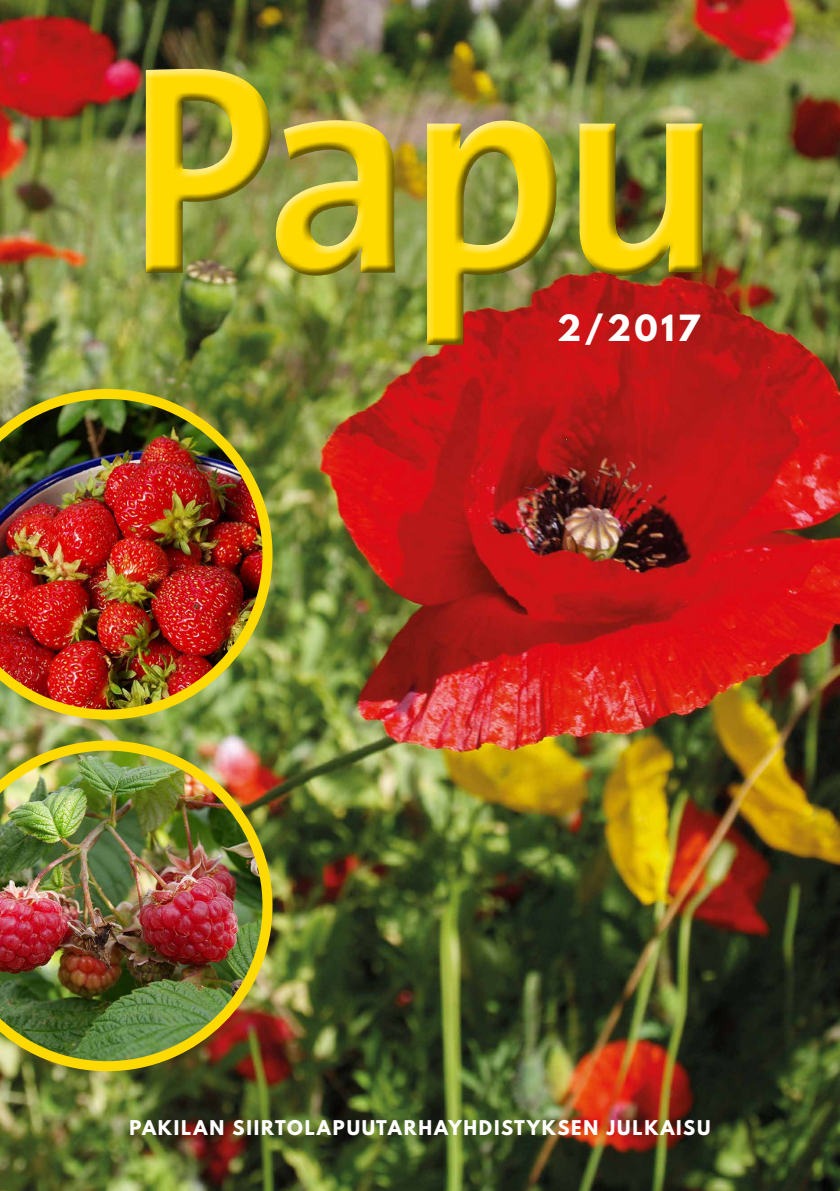
<style>
.page{position:relative;width:840px;height:1191px;background:#fff}
.page>*{position:absolute;margin:0;border:0;box-sizing:border-box;transform-origin:0 0}
.t1{font:700 300px "The Sans Os F";color:#ffda00;scale:.95 1}
.t2{font:700 32px "League Spartan";color:#fff}
.t3{font:22px "The Sans Os F";letter-spacing:.05em;color:#fff}
.t4{font:700 18px "League Spartan";letter-spacing:.1em;color:#fff}
</style>
<div class="page">
<img style="left:0;top:0;width:839px;height:1191px">
<img style="left:0;top:389px;width:272px;height:330px">
<img style="left:0;top:740px;width:272px;height:331px">
<div style="left:144px;top:60px;width:565px;height:290px;background:#fff;opacity:.62"></div>
<div style="left:144px;top:89px;width:566px;height:264px;background:#000;opacity:.59"></div>
<h1 class="t1" style="left:126px;top:-21px;width:629px">Papu</h1>
<h2 class="t2" style="left:557px;top:303px;width:144px">2/2017</h2>
<p class="t3" style="left:163px;top:1110px;width:550px">PAKILAN SIIRTOLAPUUTARHAYHDISTYKSEN JULKAISU</p>
<p class="t4" style="left:129px;top:1113px;width:582px">PAKILAN SIIRTOLAPUUTARHAYHDISTYKSEN JULKAISU</p>
</div>
